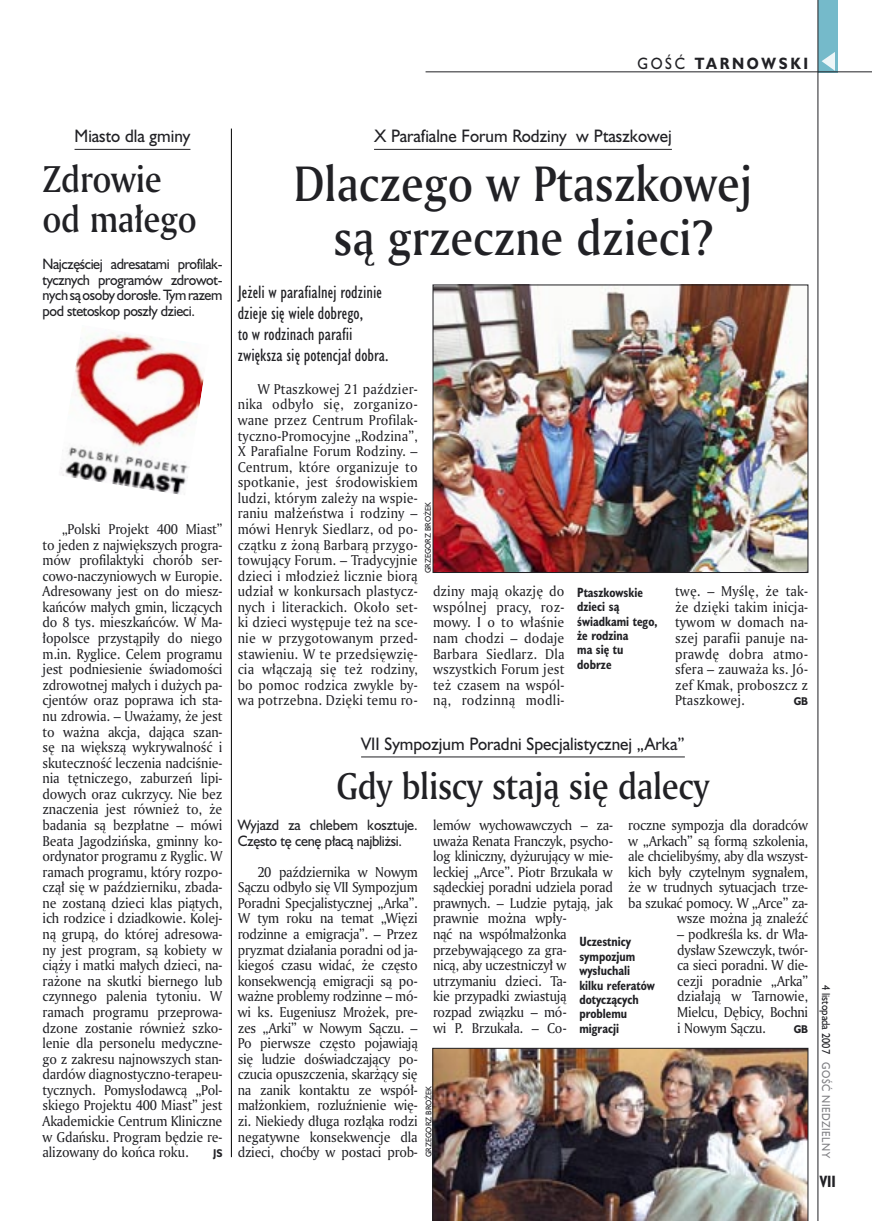
<style>
.page{position:relative;width:872px;height:1221px;background:#fff}
.page>*{position:absolute;margin:0;border:0;box-sizing:border-box;transform-origin:0 0}
._05a_tytyl_AmMd_32_pt{font:48px/54px "Amerigo Md PL";color:#212125;text-align:center;scale:.9 1}
._05-9_tytyl_AmMd_24_pt{font:36px/40.5px "Amerigo Md PL";letter-spacing:-.01em;color:#212125;scale:.9 1}
._06-4_lead_lokal_HuCn_11_pt{font:16.5px/21px "Humanst 521 Cn PL";color:#212125}
._04-3_nadtytul_lokal{font:16.5px "Humanst 521 PL";color:#212125;scale:.94 1}
.t1{font:700 15px "Humanst 521 PL";letter-spacing:.2em;color:#212125;scale:.9 1}
.t2{font:700 15px "Humanst 521 Cn PL";color:#212125;scale:.94 1}
._01_body_tekst{font:13.8px/15.6px "Amerigo PL";letter-spacing:-.02em;color:#212125;text-align:justify;scale:.94 1}
._06-5_lead_lokal_maly_Hu_9_pt{font:13.8px/15.6px "Humanst 521 PL";letter-spacing:-.03em;color:#212125;text-align:justify;scale:.94 1}
._09_podpis_zdjecia_HuCnB{font:700 12.3px/14.4px "Humanst 521 Cn PL";color:#212125;scale:.94 1}
.t3{font:10.5px "Humanst 521 PL";letter-spacing:.05em;color:#7f7f83;scale:.9 1}
.t4{font:10.5px "Humanst 521 PL";color:#212125;scale:.9 1}
._01_body_tekst-2{font:700 10.35px "Humanst 521 PL";color:#212125;scale:.9 1}
._09a_autor_zdjecia_Hu_5_pt{font:7.5px "Humanst 521 PL";color:#212125;scale:.94 1}
.s1{font-weight:400}
</style>
<div class="page">
<div style="left:818px;top:0;width:19px;height:72px;background:#75baca"></div>
<svg style="left:821px;top:52px;width:14px;height:19px"></svg>
<hr style="left:425px;top:72px;width:447px;height:1px;background:#212125">
<hr style="left:817px;top:0;width:1px;height:1220px;background:#212125">
<img style="left:435px;top:287px;width:371px;height:283px">
<div style="left:433px;top:285px;width:375px;height:287px;border:1px solid #212125"></div>
<hr style="left:75px;top:149px;width:115px;height:1px;background:#212125">
<hr style="left:361px;top:756px;width:324px;height:1px;background:#212125">
<hr style="left:374px;top:149px;width:298px;height:1px;background:#212125">
<img style="left:61px;top:332px;width:143px;height:163px">
<img style="left:432px;top:1048px;width:376px;height:172px">
<hr style="left:231px;top:129px;width:1px;height:1027px;background:#000">
<p class="t1" style="left:637px;top:53px;width:191px"><span class="s1">GOŚĆ</span> TARNOWSKI</p>
<p class="_04-3_nadtytul_lokal" style="left:75px;top:125px;width:125px">Miasto dla gminy</p>
<p class="_05-9_tytyl_AmMd_24_pt" style="left:43px;top:157px;width:173px">Zdrowie od małego</p>
<p class="_06-5_lead_lokal_maly_Hu_9_pt" style="left:43px;top:256px;width:193px">Najczęściej adresatami profilak&shy;tycznych programów zdrowot&shy;nych są osoby dorosłe. Tym razem pod stetoskop poszły dzieci.</p>
<p class="_01_body_tekst" style="left:43px;top:521px;width:193px;text-indent:20px">„Polski Projekt 400 Miast” to jeden z największych progra&shy;mów profilaktyki chorób ser&shy;cowo-naczyniowych w Europie.<br>Adresowany jest on do miesz&shy;kańców małych gmin, liczących do 8 tys. mieszkańców. W Ma&shy;łopolsce przystąpiły do niego m.in. Ryglice. Celem programu jest podniesienie świadomości zdrowotnej małych i dużych pa&shy;cjentów oraz poprawa ich sta&shy;nu zdrowia. – Uważamy, że jest to ważna akcja, dająca szan&shy;sę na większą wykrywalność i skuteczność leczenia nadciśnie&shy;nia tętniczego, zaburzeń lipi&shy;dowych oraz cukrzycy. Nie bez znaczenia jest również to, że badania są bezpłatne – mówi Beata Jagodzińska, gminny ko&shy;ordynator programu z Ryglic. W ramach programu, który rozpo&shy;czął się w październiku, zbada&shy;ne zostaną dzieci klas piątych, ich rodzice i dziadkowie. Kolej&shy;ną grupą, do której adresowa&shy;ny jest program, są kobiety w ciąży i matki małych dzieci, na&shy;rażone na skutki biernego lub czynnego palenia tytoniu. W ramach programu przeprowa&shy;dzone zostanie również szko&shy;lenie dla personelu medyczne&shy;go z zakresu najnowszych stan&shy;dardów diagnostyczno-terapeu&shy;tycznych. Pomysłodawcą „Pol&shy;skiego Projektu 400 Miast” jest Akademickie Centrum Kliniczne w Gdańsku. Program będzie re&shy;alizowany do końca roku.</p>
<p class="_01_body_tekst-2" style="left:213px;top:1146px;width:12px">JS</p>
<p class="_04-3_nadtytul_lokal" style="left:374px;top:125px;width:318px">X Parafialne Forum Rodziny w Ptaszkowej</p>
<p class="_05a_tytyl_AmMd_32_pt" style="left:294px;top:156px;width:511px">Dlaczego w Ptaszkowej są grzeczne dzieci?</p>
<p class="_06-4_lead_lokal_HuCn_11_pt" style="left:238px;top:281px;width:152px">Jeżeli w parafialnej rodzinie dzieje się wiele dobrego,<br>to w rodzinach parafii zwiększa się potencjał dobra.</p>
<p class="_01_body_tekst" style="left:238px;top:380px;width:193px;text-indent:20px">W Ptaszkowej 21 paździer&shy;nika odbyło się, zorganizo&shy;wane przez Centrum Profilak&shy;tyczno-Promocyjne „Rodzina”, X Parafialne Forum Rodziny. – Centrum, które organizuje to spotkanie, jest środowiskiem ludzi, którym zależy na wspie&shy;raniu małżeństwa i rodziny – mówi Henryk Siedlarz, od po&shy;czątku z żoną Barbarą przygo&shy;towujący Forum. – Tradycyjnie dzieci i młodzież licznie biorą udział w konkursach plastycz&shy;nych i literackich. Około set&shy;ki dzieci występuje też na sce&shy;nie w przygotowanym przed&shy;stawieniu. W te przedsięwzię&shy;cia włączają się też rodziny, bo pomoc rodzica zwykle by&shy;wa potrzebna. Dzięki temu ro-</p>
<p class="_09a_autor_zdjecia_Hu_5_pt" style="left:423px;top:573px;width:77px;rotate:-90deg">GRZEGORZ BROŻEK</p>
<p class="_01_body_tekst" style="left:433px;top:583px;width:141px">dziny mają okazję do wspólnej pracy, roz&shy;mowy. I o to właśnie nam chodzi – dodaje Barbara Siedlarz. Dla wszystkich Forum jest też czasem na wspól&shy;ną, rodzinną modli-</p>
<p class="_01_body_tekst" style="left:675px;top:583px;width:143px">twę. – Myślę, że tak&shy;że dzięki takim inicja&shy;tywom w domach na&shy;szej parafii panuje na&shy;prawdę dobra atmo&shy;sfera – zauważa ks. Jó&shy;zef Kmak, proboszcz z Ptaszkowej.</p>
<p class="_09_podpis_zdjecia_HuCnB" style="left:577px;top:584px;width:87px">Ptaszkowskie dzieci są świadkami tego, że rodzina<br>ma się tu dobrze</p>
<p class="_01_body_tekst-2" style="left:793px;top:694px;width:18px">GB</p>
<p class="_04-3_nadtytul_lokal" style="left:361px;top:732px;width:346px">VII Sympozjum Poradni Specjalistycznej „Arka”</p>
<p class="_05-9_tytyl_AmMd_24_pt" style="left:336px;top:765px;width:416px">Gdy bliscy stają się dalecy</p>
<p class="_01_body_tekst" style="left:433px;top:816px;width:193px;text-align:left">lemów wychowawczych – za&shy;uważa Renata Franczyk, psycho&shy;log kliniczny, dyżurujący w mie&shy;leckiej „Arce”. Piotr Brzukała w sądeckiej poradni udziela porad prawnych. – Ludzie pytają, jak prawnie można wpły-<br>nąć na współmałżonka przebywającego za gra-<br>nicą, aby uczestniczył w utrzymaniu dzieci. Ta-<br>kie przypadki zwiastują<br>rozpad związku – mó-<br>wi P. Brzukała. – Co-</p>
<p class="_01_body_tekst" style="left:628px;top:816px;width:193px;text-align:right">roczne sympozja dla doradców w „Arkach” są formą szkolenia, ale chcielibyśmy, aby dla wszyst&shy;kich były czytelnym sygnałem, że w trudnych sytuacjach trze&shy;ba szukać pomocy. W „Arce” za&shy;wsze można ją znaleźć</p>
<p class="_06-5_lead_lokal_maly_Hu_9_pt" style="left:238px;top:816px;width:193px">Wyjazd za chlebem kosztuje.<br>Często tę cenę płacą najbliżsi.</p>
<p class="_01_body_tekst" style="left:238px;top:863px;width:193px;text-indent:20px">20 października w Nowym Sączu odbyło się VII Sympozjum Poradni Specjalistycznej „Arka”.<br>W tym roku na temat „Więzi rodzinne a emigracja”. – Przez pryzmat działania poradni od ja&shy;kiegoś czasu widać, że często konsekwencją emigracji są po&shy;ważne problemy rodzinne – mó&shy;wi ks. Eugeniusz Mrożek, pre&shy;zes „Arki” w Nowym Sączu. – Po pierwsze często pojawiają się ludzie doświadczający po&shy;czucia opuszczenia, skarżący się na zanik kontaktu ze współ&shy;małżonkiem, rozluźnienie wię&shy;zi. Niekiedy długa rozłąka rodzi negatywne konsekwencje dla dzieci, choćby w postaci prob-</p>
<p class="_01_body_tekst" style="left:677px;top:925px;width:141px">– podkreśla ks. dr Wła&shy;dysław Szewczyk, twór&shy;ca sieci poradni. W die&shy;cezji poradnie „Arka” działają w Tarnowie, Mielcu, Dębicy, Bochni i Nowym Sączu.</p>
<p class="_09_podpis_zdjecia_HuCnB" style="left:579px;top:934px;width:82px">Uczestnicy sympozjum wysłuchali kilku referatów dotyczących problemu migracji</p>
<p class="_01_body_tekst-2" style="left:793px;top:1021px;width:18px">GB</p>
<p class="_09a_autor_zdjecia_Hu_5_pt" style="left:424px;top:1156px;width:77px;rotate:-90deg">GRZEGORZ BROŻEK</p>
<p class="t4" style="left:833px;top:984px;width:78px;rotate:90deg">4 listopada 2007</p>
<p class="t3" style="left:833px;top:1062px;width:108px;rotate:90deg">GOŚĆ NIEDZIELNY</p>
<p class="t2" style="left:819px;top:1171px;width:19px">VII</p>
</div>
